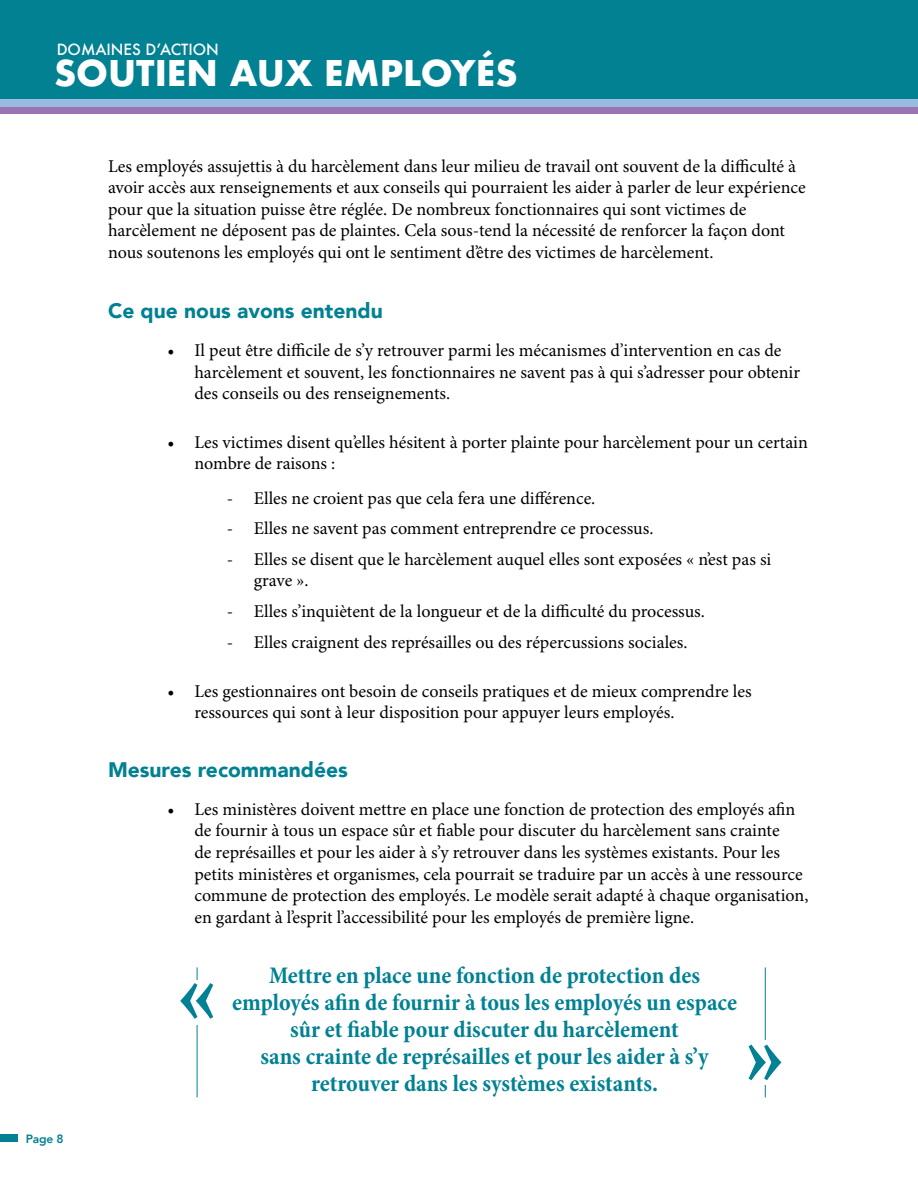
<style>
.page{position:relative;width:918px;height:1188px;background:#fff}
.page>*{position:absolute;margin:0;border:0;box-sizing:border-box;transform-origin:0 0}
.t1{font:700 condensed 93px "Minion Pro";color:#018193}
.t2{font:700 34.5px "Futura";color:#fff}
.t3{font:700 condensed 24px/27px "Minion Pro";color:#018193;text-align:center}
.t4{font:900 21px "Avenir";color:#028192}
.t5{font:18px/21.6px "Minion Pro";color:#000}
.t6{font:500 15px "Futura";color:#fff}
.t7{font:800 12px "Avenir";color:#018193}
</style>
<div class="page">
<div style="left:0;top:1134px;width:18px;height:8px;background:#018193"></div>
<div style="left:0;top:0;width:918px;height:107px;background:#028192"></div>
<svg style="left:0;top:99px;width:918px;height:15px;background:#9899ca"></svg>
<hr style="left:197px;top:967px;width:1px;height:130px;background:#018193">
<hr style="left:765px;top:967px;width:1px;height:130px;background:#018193">
<div style="left:175px;top:980px;width:41px;height:44px;background:#fff"></div>
<div style="left:743px;top:1040px;width:41px;height:44px;background:#fff"></div>
<p class="t6" style="left:57px;top:39px;width:164px">DOMAINES D’ACTION</p>
<h2 class="t2" style="left:54px;top:48px;width:465px">SOUTIEN AUX EMPLOYÉS</h2>
<p class="t5" style="left:108px;top:156px;width:699px">Les employés assujettis à du harcèlement dans leur milieu de travail ont souvent de la difficulté à avoir accès aux renseignements et aux conseils qui pourraient les aider à parler de leur expérience pour que la situation puisse être réglée. De nombreux fonctionnaires qui sont victimes de harcèlement ne déposent pas de plaintes. Cela sous-tend la nécessité de renforcer la façon dont nous soutenons les employés qui ont le sentiment d’être des victimes de harcèlement.</p>
<p class="t4" style="left:108px;top:293px;width:276px">Ce que nous avons entendu</p>
<p class="t5" style="left:194px;top:340px;width:607px;text-indent:-27px">• Il peut être difficile de s’y retrouver parmi les mécanismes d’intervention en cas de harcèlement et souvent, les fonctionnaires ne savent pas à qui s’adresser pour obtenir des conseils ou des renseignements.</p>
<p class="t5" style="left:194px;top:432px;width:615px;text-indent:-27px">• Les victimes disent qu’elles hésitent à porter plainte pour harcèlement pour un certain nombre de raisons :</p>
<p class="t5" style="left:227px;top:488px;width:370px">- Elles ne croient pas que cela fera une différence.</p>
<p class="t5" style="left:227px;top:518px;width:428px">- Elles ne savent pas comment entreprendre ce processus.</p>
<p class="t5" style="left:254px;top:549px;width:519px;text-indent:-27px">- Elles se disent que le harcèlement auquel elles sont exposées « n’est pas si grave ».</p>
<p class="t5" style="left:227px;top:601px;width:480px">- Elles s’inquiètent de la longueur et de la difficulté du processus.</p>
<p class="t5" style="left:227px;top:632px;width:462px">- Elles craignent des représailles ou des répercussions sociales.</p>
<p class="t5" style="left:194px;top:681px;width:559px;text-indent:-27px">• Les gestionnaires ont besoin de conseils pratiques et de mieux comprendre les ressources qui sont à leur disposition pour appuyer leurs employés.</p>
<p class="t4" style="left:108px;top:751px;width:241px">Mesures recommandées</p>
<p class="t5" style="left:194px;top:799px;width:616px;text-indent:-27px">• Les ministères doivent mettre en place une fonction de protection des employés afin de fournir à tous un espace sûr et fiable pour discuter du harcèlement sans crainte<br>de représailles et pour les aider à s’y retrouver dans les systèmes existants. Pour les petits ministères et organismes, cela pourrait se traduire par un accès à une ressource commune de protection des employés. Le modèle serait adapté à chaque organisation, en gardant à l’esprit l’accessibilité pour les employés de première ligne.</p>
<p class="t7" style="left:26px;top:1129px;width:39px">Page 8</p>
<h1 class="t1" style="left:176px;top:928px;width:43px">«</h1>
<h3 class="t3" style="left:232px;top:962px;width:506px">Mettre en place une fonction de protection des employés afin de fournir à tous les employés un espace sûr et fiable pour discuter du harcèlement<br>sans crainte de représailles et pour les aider à s’y retrouver dans les systèmes existants.</h3>
<h1 class="t1" style="left:744px;top:990px;width:43px">»</h1>
</div>
